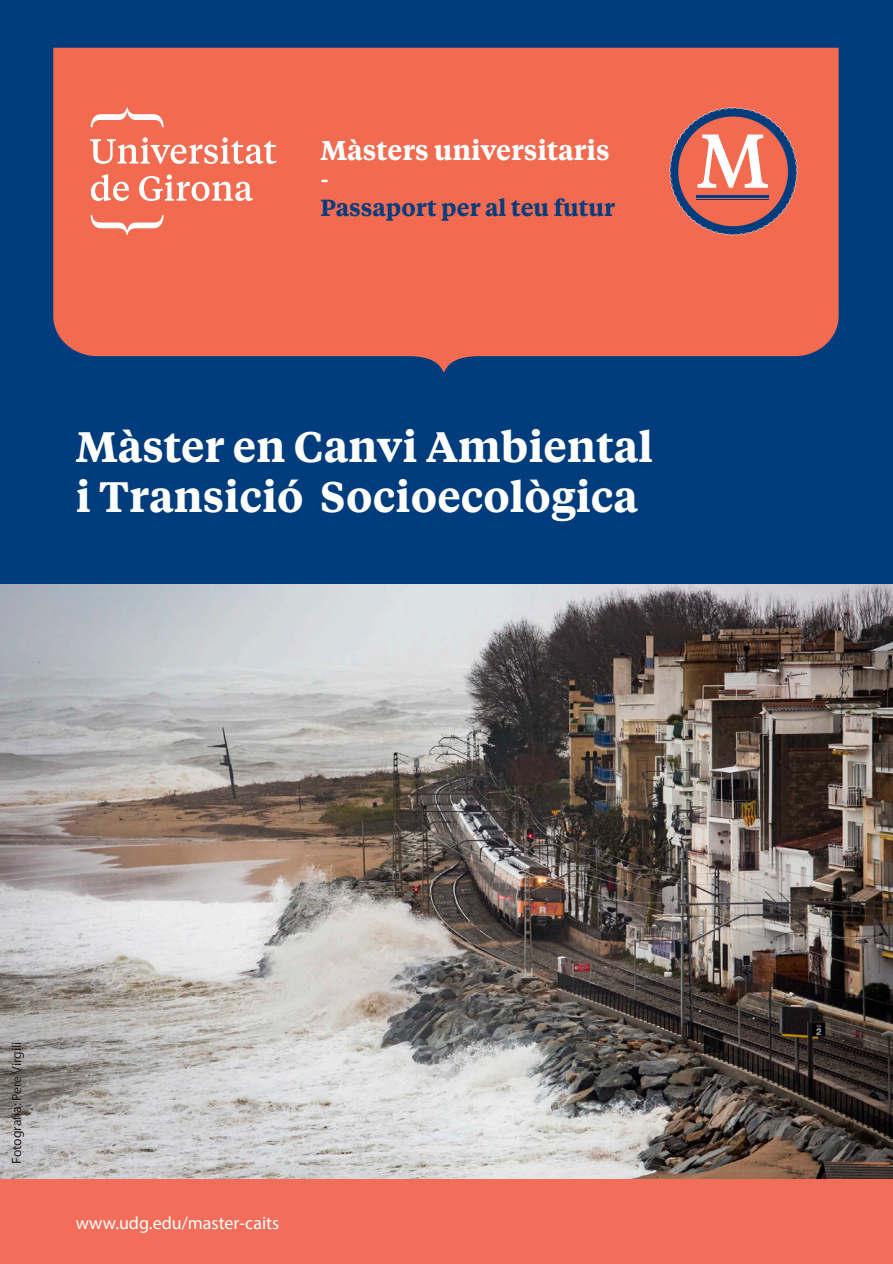
<style>
.page{position:relative;width:893px;height:1264px;background:#fff}
.page>*{position:absolute;margin:0;border:0;box-sizing:border-box;transform-origin:0 0}
.t1{font:500 75.9px "Tiempos Text";color:#fff}
.t2{font:600 42.3px/50.8px "Tiempos Text";color:#fff}
.t3{font:600 27px "Tiempos Text";color:#fff}
.t4{font:600 23.1px "Tiempos Text";color:#013d7d}
.t5{font:600 23.1px "Tiempos Text";color:#fff}
.t6{font:18px "Myriad Pro";color:#fff}
.t7{font:13.5px "Myriad Pro";letter-spacing:-.005em;color:#231f20}
</style>
<div class="page">
<div style="left:0;top:0;width:892px;height:1133px;background:#013d7d"></div>
<div style="left:0;top:1098px;width:892px;height:166px;background:#f26e5a"></div>
<div style="left:53px;top:48px;width:785px;height:324px;background:#f26b50"></div>
<svg style="left:669px;top:107px;width:128px;height:128px"></svg>
<div style="left:678px;top:116px;width:110px;height:110px;background:#f26b50;border-radius:50%"></div>
<hr style="left:696px;top:195px;width:73px;height:1px;background:#013d7d">
<hr style="left:696px;top:197px;width:73px;height:1px;background:#013d7d">
<hr style="left:696px;top:199px;width:73px;height:1px;background:#013d7d">
<svg style="left:90px;top:137px;width:186px;height:27px"></svg>
<svg style="left:91px;top:174px;width:38px;height:27px"></svg>
<svg style="left:139px;top:174px;width:114px;height:27px"></svg>
<svg style="left:91px;top:108px;width:73px;height:19px"></svg>
<svg style="left:91px;top:215px;width:73px;height:20px"></svg>
<img style="left:0;top:584px;width:892px;height:594px">
<svg style="left:11px;top:1113px;width:10px;height:6px"></svg>
<p class="t3" style="left:320px;top:132px;width:291px">Màsters universitaris</p>
<p class="t5" style="left:320px;top:164px;width:10px">-</p>
<p class="t4" style="left:320px;top:191px;width:296px">Passaport per al teu futur</p>
<h1 class="t1" style="left:696px;top:109px;width:74px">M</h1>
<p class="t2" style="left:76px;top:419px;width:578px">Màster en Canvi Ambiental i Transició Socioecològica</p>
<p class="t7" style="left:8px;top:1163px;width:123px;rotate:-90deg">Fotogra a: Pere Virgili</p>
<p class="t6" style="left:76px;top:1212px;width:205px">www.udg.edu/master-caits</p>
</div>
